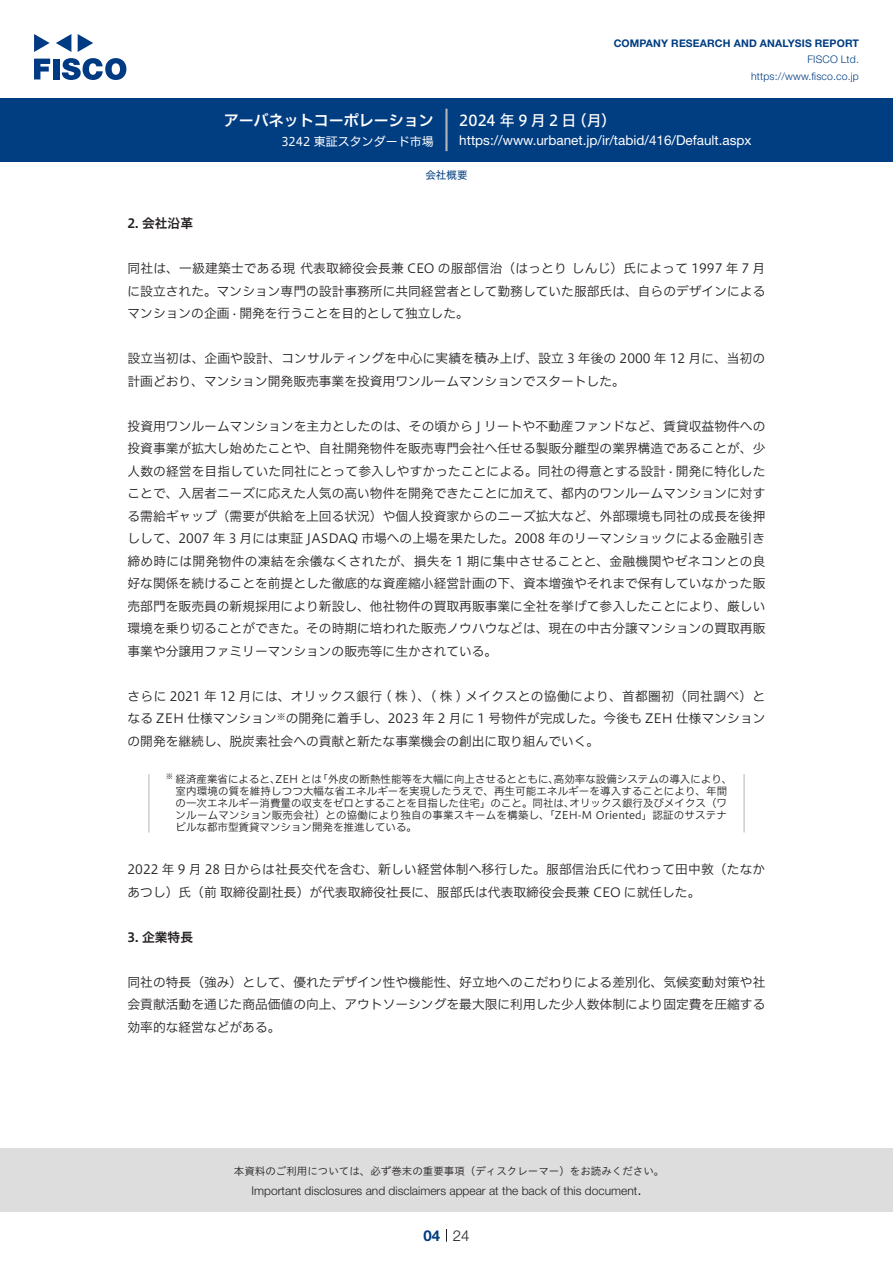
<style>
.page{position:relative;width:893px;height:1263px;background:#fff}
.page>*{position:absolute;margin:0;border:0;box-sizing:border-box;transform-origin:0 0}
.t1{font:15px "Hiragino UD Sans F Std N W6";color:#fff}
.t2{font:15px "Hiragino UD Sans F Std N W5";letter-spacing:.21em;color:#fff}
.t3{font:300 15px "Helvetica Neue LT Std";color:#231f20}
.t4{font:700 15px "Helvetica Neue LT Std";color:#003d81}
.t5{font:13.5px "Helvetica Neue LT Std";color:#fff}
.本文{font:12.75px/22.5px "Hiragino UD Sans F Std N W3";color:#231f20;text-align:justify}
.小タイトル{font:12.75px "Hiragino UD Sans F Std N W6";color:#231f20}
.t6{font:300 12px "Helvetica Neue LT Std";color:#231f20}
.t7{font:12px "Hiragino UD Sans F Std N W4";color:#fff}
.t8{font:10.5px/12px "Hiragino UD Sans F Std N W3";color:#231f20;text-align:right}
.t9{font:10.5px "Hiragino UD Sans Std W3";color:#231f20}
.t10{font:700 10.5px "Helvetica Neue LT Std";letter-spacing:.015em;color:#003d81}
.t11{font:300 10.5px/16.5px "Helvetica Neue LT Std";letter-spacing:.015em;color:#003d81;text-align:right}
.ヘッダー{font:10.5px "Hiragino UD Sans F Std N W4";color:#003d81}
.本文-2{font:8.85px "Hiragino UD Sans F Std N W3";color:#231f20}
.t12{font:7.35px "Hiragino UD Sans F Std N W3";color:#231f20}
</style>
<div class="page">
<div style="left:0;top:1148px;width:893px;height:64px;background:#ddd"></div>
<svg style="left:34px;top:59px;width:16px;height:20px"></svg>
<div style="left:53px;top:59px;width:6px;height:20px;background:#003a83"></div>
<svg style="left:62px;top:58px;width:64px;height:22px"></svg>
<svg style="left:34px;top:34px;width:16px;height:18px"></svg>
<svg style="left:78px;top:34px;width:15px;height:18px"></svg>
<svg style="left:56px;top:34px;width:15px;height:18px"></svg>
<div style="left:0;top:98px;width:893px;height:64px;background:#003d81"></div>
<hr style="left:445px;top:109px;width:3px;height:42px;background:#b5b5b6">
<svg style="left:446px;top:1229px;width:1px;height:13px"></svg>
<hr style="left:148px;top:774px;width:2px;height:58px;background:#d3d3d3">
<hr style="left:743px;top:774px;width:2px;height:58px;background:#d3d3d3">
<p class="t1" style="left:224px;top:109px;width:212px">アーバネットコーポレーション</p>
<p class="t7" style="left:281px;top:132px;width:154px">3242 東証スタンダード市場</p>
<p class="t10" style="left:614px;top:37px;width:247px">COMPANY RESEARCH AND ANALYSIS REPORT</p>
<p class="t11" style="left:751px;top:51px;width:109px">FISCO Ltd. https://www.fisco.co j p.</p>
<p class="t2" style="left:459px;top:109px;width:119px">2024年9月2日</p>
<p class="t2" style="left:572px;top:109px;width:46px">（月(</p>
<p class="t5" style="left:459px;top:132px;width:294px">https://www.urbanet j p. /i r/ tabid/416/Default.aspx</p>
<p class="ヘッダー" style="left:425px;top:167px;width:43px">会社概要</p>
<p class="小タイトル" style="left:128px;top:214px;width:67px">2. 会社沿革</p>
<p class="本文" style="left:128px;top:256px;width:639px">同社は、一級建築士である現代表取締役会長兼 CEO の服部信治（はっとりしんじ）氏によって 1997 年 7 月に設立された。マンション専門の設計事務所に共同経営者として勤務していた服部氏は、自らのデザインによるマンションの企画 · 開発を行うことを目的として独立した。</p>
<p class="本文" style="left:128px;top:346px;width:639px">設立当初は、企画や設計、コンサルティングを中心に実績を積み上げ、設立 3 年後の 2000 年 12 月に、当初の計画どおり、マンション開発販売事業を投資用ワンルームマンションでスタートした。</p>
<p class="本文" style="left:128px;top:414px;width:639px">投資用ワンルームマンションを主力としたのは、その頃から J リートや不動産ファンドなど、賃貸収益物件への投資事業が拡大し始めたことや、自社開発物件を販売専門会社へ任せる製販分離型の業界構造であることが、少人数の経営を目指していた同社にとって参入しやすかったことによる。同社の得意とする設計 · 開発に特化したことで、入居者ニーズに応えた人気の高い物件を開発できたことに加えて、都内のワンルームマンションに対する需給ギャップ（需要が供給を上回る状況）や個人投資家からのニーズ拡大など、外部環境も同社の成長を後押しして、2007 年 3 月には東証 JASDAQ 市場への上場を果たした。2008 年のリーマンショックによる金融引き締め時には開発物件の凍結を余儀なくされたが、損失を 1 期に集中させることと、金融機関やゼネコンとの良好な関係を続けることを前提とした徹底的な資産縮小経営計画の下、資本増強やそれまで保有していなかった販売部門を販売員の新規採用により新設し、他社物件の買取再販事業に全社を挙げて参入したことにより、厳しい環境を乗り切ることができた。その時期に培われた販売ノウハウなどは、現在の中古分譲マンションの買取再販事業や分譲用ファミリーマンションの販売等に生かされている。</p>
<p class="本文" style="left:128px;top:684px;width:639px;text-align:right">さらに 2021 年 12 月には、オリックス銀行 ( 株 )、( 株 ) メイクスとの協働により、首都圏初（同社調べ）との開発に着手し、2023 年 2 月に 1 号物件が完成した。今後も ZEH 仕様マンション</p>
<p class="本文" style="left:128px;top:706px;width:473px">なる ZEH 仕様マンション<br>の開発を継続し、脱炭素社会への貢献と新たな事業機会の創出に取り組んでいく。</p>
<p class="t8" style="left:554px;top:773px;width:180px">高効率な設備システムの導入により、</p>
<p class="本文-2" style="left:277px;top:710px;width:10px">※</p>
<p class="t12" style="left:166px;top:771px;width:9px">※</p>
<p class="t8" style="left:176px;top:773px;width:106px">経済産業省によると、</p>
<p class="t8" style="left:318px;top:773px;width:243px">「外皮の断熱性能等を大幅に向上させるとともに、</p>
<p class="t8" style="left:275px;top:773px;width:48px">ZEH とは</p>
<p class="t8" style="left:176px;top:785px;width:553px">室内環境の質を維持しつつ大幅な省エネルギーを実現したうえで、再生可能エネルギーを導入することにより、年間オリックス銀行及びメイクス（ワ</p>
<p class="t8" style="left:176px;top:797px;width:553px;text-align:left">の一次エネルギー消費量の収支をゼロとすることを目指した住宅」のこと。同社は、<br>ンルームマンション販売会社）との協働により独自の事業スキームを構築し、「ZEH M- Oriented」認証のサステナビルな都市型賃貸マンション開発を推進している。</p>
<p class="本文" style="left:128px;top:858px;width:639px">2022 年 9 月 28 日からは社長交代を含む、新しい経営体制へ移行した。服部信治氏に代わって田中敦（たなかあつし）氏（前取締役副社長）が代表取締役社長に、服部氏は代表取締役会長兼 CEO に就任した。</p>
<p class="小タイトル" style="left:128px;top:927px;width:67px">3. 企業特長</p>
<p class="本文" style="left:128px;top:970px;width:639px">同社の特長（強み）として、優れたデザイン性や機能性、好立地へのこだわりによる差別化、気候変動対策や社会貢献活動を通じた商品価値の向上、アウトソーシングを最大限に利用した少人数体制により固定費を圧縮する効率的な経営などがある。</p>
<p class="t9" style="left:234px;top:1163px;width:432px">本資料のご利用については、必ず巻末の重要事項（ディスクレーマー）をお読みください。</p>
<p class="t3" style="left:637px;top:1180px;width:6px">.</p>
<p class="t6" style="left:251px;top:1183px;width:387px">Important disclosures and disclaimers appear at the back of this document</p>
<p class="t4" style="left:423px;top:1226px;width:18px">04</p>
<p class="t3" style="left:453px;top:1226px;width:18px">24</p>
</div>
